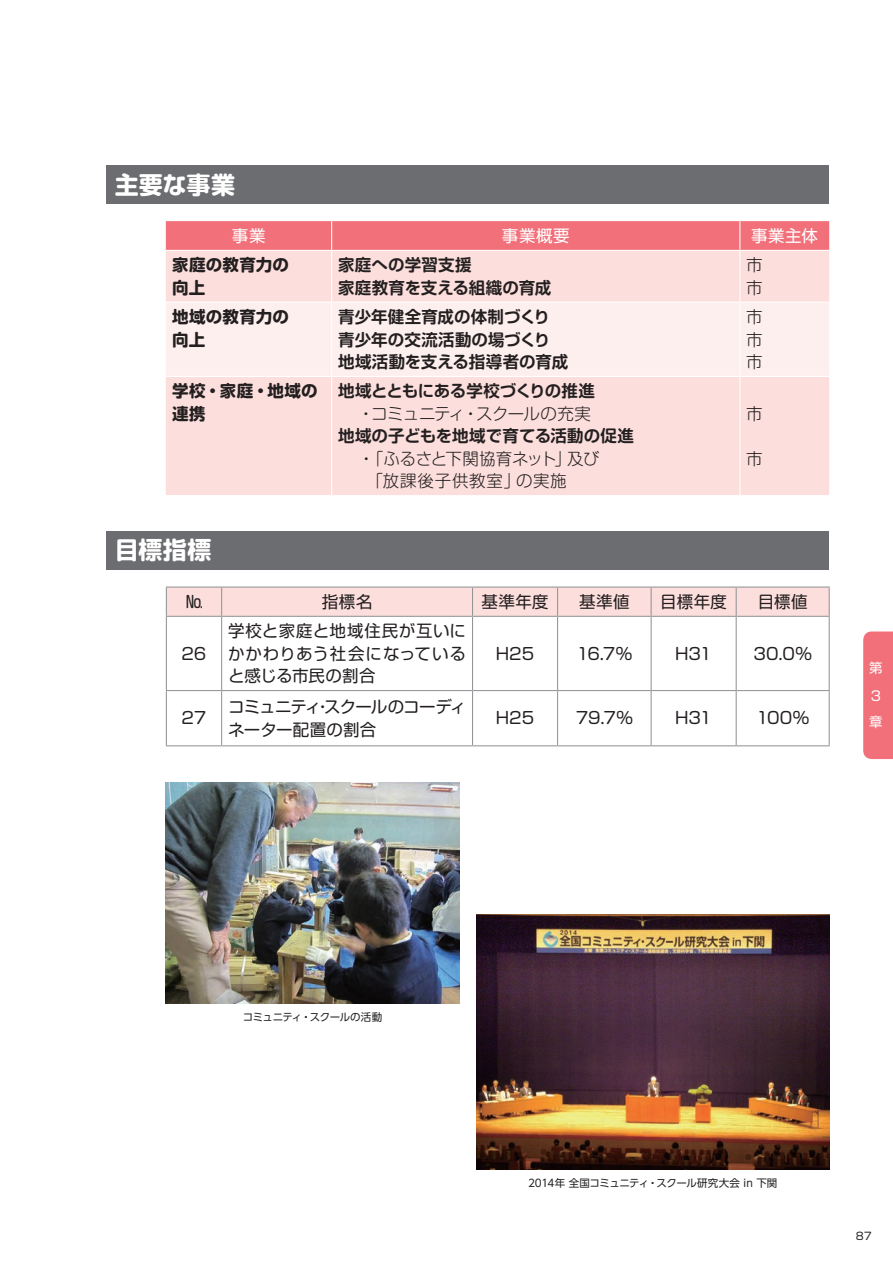
<style>
.page{position:relative;width:893px;height:1263px;background:#fff}
.page>*{position:absolute;margin:0;border:0;box-sizing:border-box;transform-origin:0 0}
.t1{font:700 24px "Soft Go Std";letter-spacing:.005em;color:#fff}
.t2{font:16.5px/22.5px "Soft Go Std";letter-spacing:.005em;color:#231f20;text-align:justify}
.t3{font:700 16.5px/22.5px "Soft Go Std De";color:#231f20}
.t4{font:300 16.5px/22.5px "Soft Go Std";letter-spacing:.025em;color:#231f20}
.t5{font:700 16.5px/22.5px "Soft Go Std";letter-spacing:.015em;color:#231f20}
.t6{font:16.5px/22.5px "Soft Go Std";letter-spacing:-.04em;color:#231f20}
.t7{font:700 16.5px "Soft Go Std De";letter-spacing:-.02em;color:#231f20}
.t8{font:300 16.5px "Soft Go Std";letter-spacing:-.035em;color:#231f20}
.t9{font:16.5px "Soft Go Std";letter-spacing:.04em;color:#fff}
.t10{font:300 16.5px/22.5px "Soft Go Std";letter-spacing:-.01em;color:#231f20}
.t11{font:13.5px/27px "Soft Go Std";color:#fff}
.t12{font:10.5px "UD Shin Go Pro";letter-spacing:-.04em;color:#231f20}
.t13{font:10.5px "Soft Go Std";color:#231f20}
</style>
<div class="page">
<div style="left:106px;top:166px;width:723px;height:38px;background:#6c6d70"></div>
<div style="left:166px;top:251px;width:663px;height:244px;background:#fcdfdc"></div>
<div style="left:166px;top:303px;width:663px;height:73px;background:#fdefed"></div>
<svg style="left:166px;top:221px;width:663px;height:29px;background:#f1717a"></svg>
<hr style="left:331px;top:251px;width:1px;height:51px;background:#fff">
<hr style="left:739px;top:251px;width:1px;height:51px;background:#fff">
<hr style="left:166px;top:302px;width:166px;height:1px;background:#fff">
<hr style="left:332px;top:302px;width:408px;height:1px;background:#fff">
<hr style="left:331px;top:303px;width:1px;height:73px;background:#fff">
<hr style="left:740px;top:302px;width:89px;height:1px;background:#fff">
<hr style="left:739px;top:303px;width:1px;height:73px;background:#fff">
<hr style="left:166px;top:376px;width:166px;height:1px;background:#fff">
<hr style="left:332px;top:376px;width:408px;height:1px;background:#fff">
<hr style="left:331px;top:377px;width:1px;height:118px;background:#fff">
<hr style="left:740px;top:376px;width:89px;height:1px;background:#fff">
<hr style="left:739px;top:377px;width:1px;height:118px;background:#fff">
<div style="left:106px;top:531px;width:723px;height:38px;background:#6c6d70"></div>
<hr style="left:166px;top:586px;width:56px;height:2px;background:#939598">
<hr style="left:222px;top:586px;width:250px;height:2px;background:#939598">
<hr style="left:472px;top:586px;width:86px;height:2px;background:#939598">
<hr style="left:558px;top:586px;width:93px;height:2px;background:#939598">
<hr style="left:651px;top:586px;width:85px;height:2px;background:#939598">
<hr style="left:736px;top:586px;width:94px;height:2px;background:#939598">
<svg style="left:166px;top:587px;width:664px;height:29px;background:#f8dcd9"></svg>
<hr style="left:166px;top:616px;width:56px;height:1px;background:#939598">
<hr style="left:166px;top:617px;width:1px;height:73px;background:#939598">
<hr style="left:222px;top:616px;width:250px;height:1px;background:#939598">
<hr style="left:221px;top:617px;width:1px;height:73px;background:#939598">
<hr style="left:472px;top:616px;width:86px;height:1px;background:#939598">
<hr style="left:472px;top:617px;width:1px;height:73px;background:#939598">
<hr style="left:558px;top:616px;width:93px;height:1px;background:#939598">
<hr style="left:557px;top:617px;width:1px;height:73px;background:#939598">
<hr style="left:651px;top:616px;width:85px;height:1px;background:#939598">
<hr style="left:651px;top:617px;width:1px;height:73px;background:#939598">
<hr style="left:736px;top:616px;width:94px;height:1px;background:#939598">
<hr style="left:736px;top:617px;width:1px;height:73px;background:#939598">
<hr style="left:829px;top:617px;width:1px;height:73px;background:#939598">
<hr style="left:166px;top:690px;width:56px;height:1px;background:#939598">
<hr style="left:166px;top:691px;width:1px;height:54px;background:#939598">
<hr style="left:222px;top:690px;width:250px;height:1px;background:#939598">
<hr style="left:221px;top:691px;width:1px;height:54px;background:#939598">
<hr style="left:472px;top:690px;width:86px;height:1px;background:#939598">
<hr style="left:472px;top:691px;width:1px;height:54px;background:#939598">
<hr style="left:558px;top:690px;width:93px;height:1px;background:#939598">
<hr style="left:557px;top:691px;width:1px;height:54px;background:#939598">
<hr style="left:651px;top:690px;width:85px;height:1px;background:#939598">
<hr style="left:651px;top:691px;width:1px;height:54px;background:#939598">
<hr style="left:736px;top:690px;width:94px;height:1px;background:#939598">
<hr style="left:736px;top:691px;width:1px;height:54px;background:#939598">
<hr style="left:829px;top:691px;width:1px;height:54px;background:#939598">
<hr style="left:166px;top:745px;width:56px;height:1px;background:#939598">
<hr style="left:222px;top:745px;width:250px;height:1px;background:#939598">
<hr style="left:472px;top:745px;width:86px;height:1px;background:#939598">
<hr style="left:558px;top:745px;width:93px;height:1px;background:#939598">
<hr style="left:651px;top:745px;width:85px;height:1px;background:#939598">
<hr style="left:736px;top:745px;width:94px;height:1px;background:#939598">
<img style="left:476px;top:914px;width:353px;height:255px">
<img style="left:166px;top:782px;width:293px;height:221px">
<div style="left:863px;top:631px;width:30px;height:128px;background:#f17079"></div>
<h1 class="t1" style="left:115px;top:168px;width:122px">主要な事業</h1>
<p class="t9" style="left:232px;top:224px;width:35px">事業</p>
<p class="t9" style="left:502px;top:224px;width:69px">事業概要</p>
<p class="t9" style="left:751px;top:224px;width:68px">事業主体</p>
<p class="t5" style="left:172px;top:252px;width:118px">家庭の教育力の向上</p>
<p class="t3" style="left:338px;top:252px;width:215px">家庭への学習支援<br>家庭教育を支える組織の育成</p>
<p class="t10" style="left:746px;top:252px;width:18px">市市</p>
<p class="t5" style="left:172px;top:304px;width:118px">地域の教育力の向上</p>
<p class="t3" style="left:338px;top:304px;width:232px">青少年健全育成の体制づくり青少年の交流活動の場づくり地域活動を支える指導者の育成</p>
<p class="t10" style="left:746px;top:304px;width:18px;text-align:justify">市市市</p>
<p class="t5" style="left:172px;top:378px;width:147px">学校・家庭・地域の連携</p>
<p class="t7" style="left:338px;top:379px;width:258px">地域とともにある学校づくりの推進</p>
<p class="t10" style="left:746px;top:401px;width:18px">市</p>
<p class="t10" style="left:746px;top:446px;width:18px">市</p>
<p class="t8" style="left:338px;top:402px;width:254px">　・コミュニティ・スクールの充実</p>
<p class="t3" style="left:338px;top:423px;width:297px">地域の子どもを地域で育てる活動の促進</p>
<p class="t4" style="left:338px;top:446px;width:263px">　・「ふるさと下関協育ネット」及び　　「放課後子供教室」の実施</p>
<h1 class="t1" style="left:115px;top:533px;width:98px">目標指標</h1>
<p class="t2" style="left:186px;top:589px;width:18px">№</p>
<p class="t2" style="left:322px;top:589px;width:52px">指標名</p>
<p class="t2" style="left:481px;top:589px;width:69px">基準年度</p>
<p class="t2" style="left:579px;top:589px;width:52px">基準値</p>
<p class="t2" style="left:660px;top:589px;width:68px">目標年度</p>
<p class="t2" style="left:758px;top:589px;width:51px">目標値</p>
<p class="t2" style="left:181px;top:641px;width:27px">26</p>
<p class="t2" style="left:228px;top:618px;width:240px">学校と家庭と地域住民が互いにかかわりあう社会になっていると感じる市民の割合</p>
<p class="t2" style="left:496px;top:641px;width:40px">H25</p>
<p class="t2" style="left:576px;top:641px;width:57px">16.7%</p>
<p class="t2" style="left:675px;top:641px;width:38px">H31</p>
<p class="t2" style="left:753px;top:641px;width:60px">30.0%</p>
<p class="t2" style="left:182px;top:706px;width:26px">27</p>
<p class="t6" style="left:228px;top:694px;width:240px">コミュニティ・スクールのコーディネーター配置の割合</p>
<p class="t2" style="left:496px;top:706px;width:40px">H25</p>
<p class="t2" style="left:576px;top:706px;width:59px">79.7%</p>
<p class="t2" style="left:675px;top:706px;width:38px">H31</p>
<p class="t2" style="left:756px;top:706px;width:55px">100%</p>
<p class="t11" style="left:869px;top:654px;width:15px">第<br>３章</p>
<p class="t12" style="left:243px;top:1009px;width:141px">コミュニティ・スクールの活動</p>
<p class="t12" style="left:528px;top:1175px;width:251px">2014年 全国コミュニティ・スクール研究大会 in 下関</p>
<p class="t13" style="left:856px;top:1229px;width:17px">87</p>
</div>
